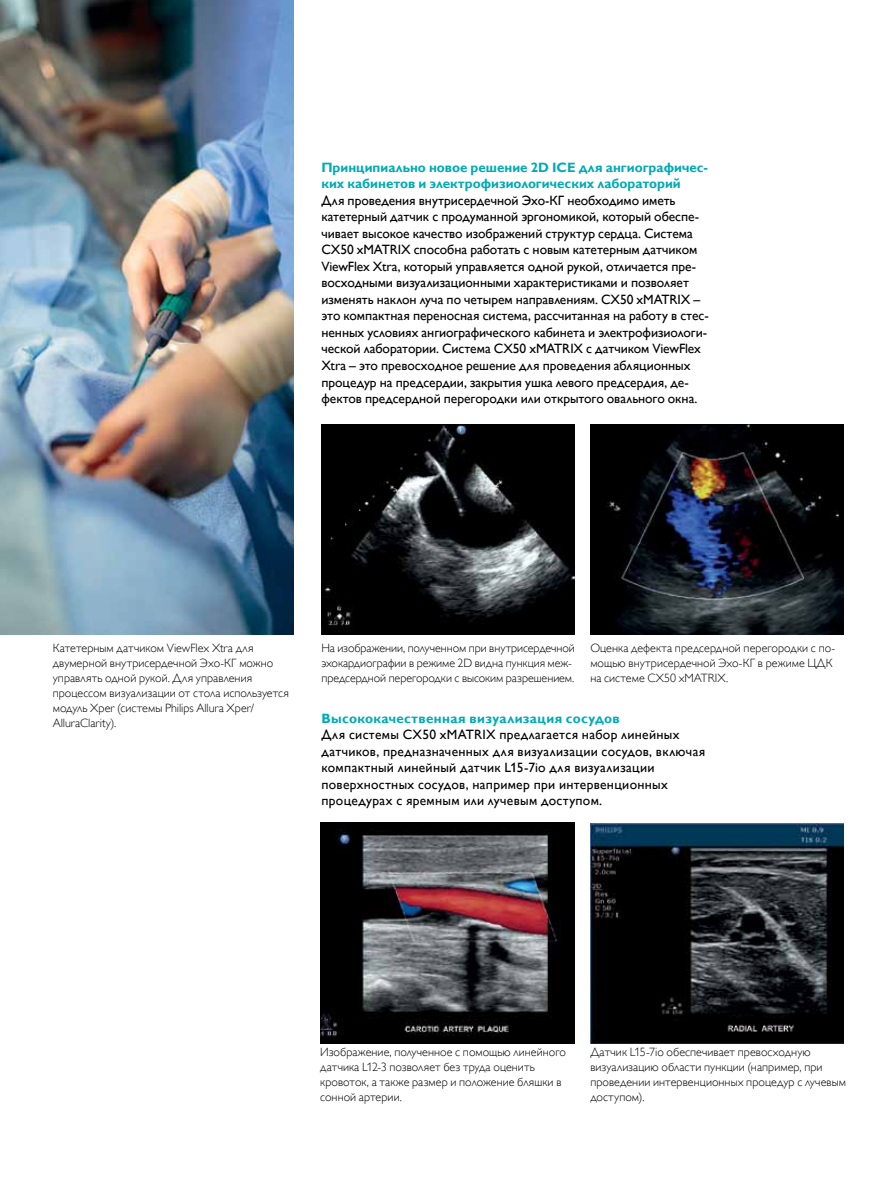
<style>
.page{position:relative;width:893px;height:1187px;background:#fff}
.page>*{position:absolute;margin:0;border:0;box-sizing:border-box;transform-origin:0 0}
.t1{font:13.5px/16.5px "Gill Sans Alt One WGL";letter-spacing:-.005em;color:#000}
.t2{font:13.5px/16.5px "Gill Sans Alt One WGL";letter-spacing:.02em;color:#000}
.t3{font:700 13.5px/16.5px "Gill Sans Alt One WGL";color:#00abb5}
.t4{font:700 13.5px "Gill Sans Alt One WGL";letter-spacing:.025em;color:#00abb5}
.t5{font:12px/15px "Gill Sans Alt One WGL Light";color:#000}
</style>
<div class="page">
<img style="left:0;top:0;width:293px;height:634px">
<img style="left:321px;top:425px;width:254px;height:209px">
<img style="left:590px;top:425px;width:254px;height:209px">
<img style="left:320px;top:822px;width:255px;height:221px">
<img style="left:590px;top:823px;width:254px;height:220px">
<img style="left:725px;top:1018px;width:73px;height:16px">
<p class="t3" style="left:321px;top:159px;width:388px">Принципиально новое решение 2D ICE для ангиографичес&shy;ких кабинетов и электрофизиологических лабораторий</p>
<p class="t1" style="left:321px;top:192px;width:389px">Для проведения внутрисердечной Эхо-КГ необходимо иметь катетерный датчик с продуманной эргономикой, который обеспе&shy;чивает высокое качество изображений структур сердца. Система CX50 xMATRIX способна работать с новым катетерным датчиком ViewFlex Xtra, который управляется одной рукой, отличается пре&shy;восходными визуализационными характеристиками и позволяет изменять наклон луча по четырем направлениям. CX50 xMATRIX – это компактная переносная система, рассчитанная на работу в стес&shy;ненных условиях ангиографического кабинета и электрофизиологи&shy;ческой лаборатории. Система CX50 xMATRIX с датчиком ViewFlex Xtra – это превосходное решение для проведения абляционных процедур на предсердии, закрытия ушка левого предсердия, де&shy;фектов предсердной перегородки или открытого овального окна.</p>
<p class="t5" style="left:53px;top:640px;width:238px">Катетерным датчиком ViewFlex Xtra для двумерной внутрисердечной Эхо-КГ можно управлять одной рукой. Для управления процессом визуализации от стола используется модуль Xper (системы Philips Allura Xper/ AlluraClarity).</p>
<p class="t5" style="left:321px;top:640px;width:255px">На изображении, полученном при внутрисердечной эхокардиографии в режиме 2D видна пункция меж&shy;предсердной перегородки с высоким разрешением.</p>
<p class="t5" style="left:590px;top:640px;width:246px">Оценка дефекта предсердной перегородки с по&shy;мощью внутрисердечной Эхо-КГ в режиме ЦДК на системе CX50 xMATRIX.</p>
<p class="t4" style="left:322px;top:708px;width:300px">Высококачественная визуализация сосудов</p>
<p class="t2" style="left:322px;top:726px;width:385px">Для системы CX50 xMATRIX предлагается набор линейных датчиков, предназначенных для визуализации сосудов, включая компактный линейный датчик L15-7io для визуализации поверхностных сосудов, например при интервенционных процедурах с яремным или лучевым доступом.</p>
<p class="t5" style="left:320px;top:1044px;width:247px">Изображение, полученное с помощью линейного датчика L12-3 позволяет без труда оценить кровоток, а также размер и положение бляшки в сонной артерии.</p>
<p class="t5" style="left:590px;top:1044px;width:257px">Датчик L15-7io обеспечивает превосходную визуализацию области пункции (например, при проведении интервенционных процедур с лучевым доступом).</p>
</div>
